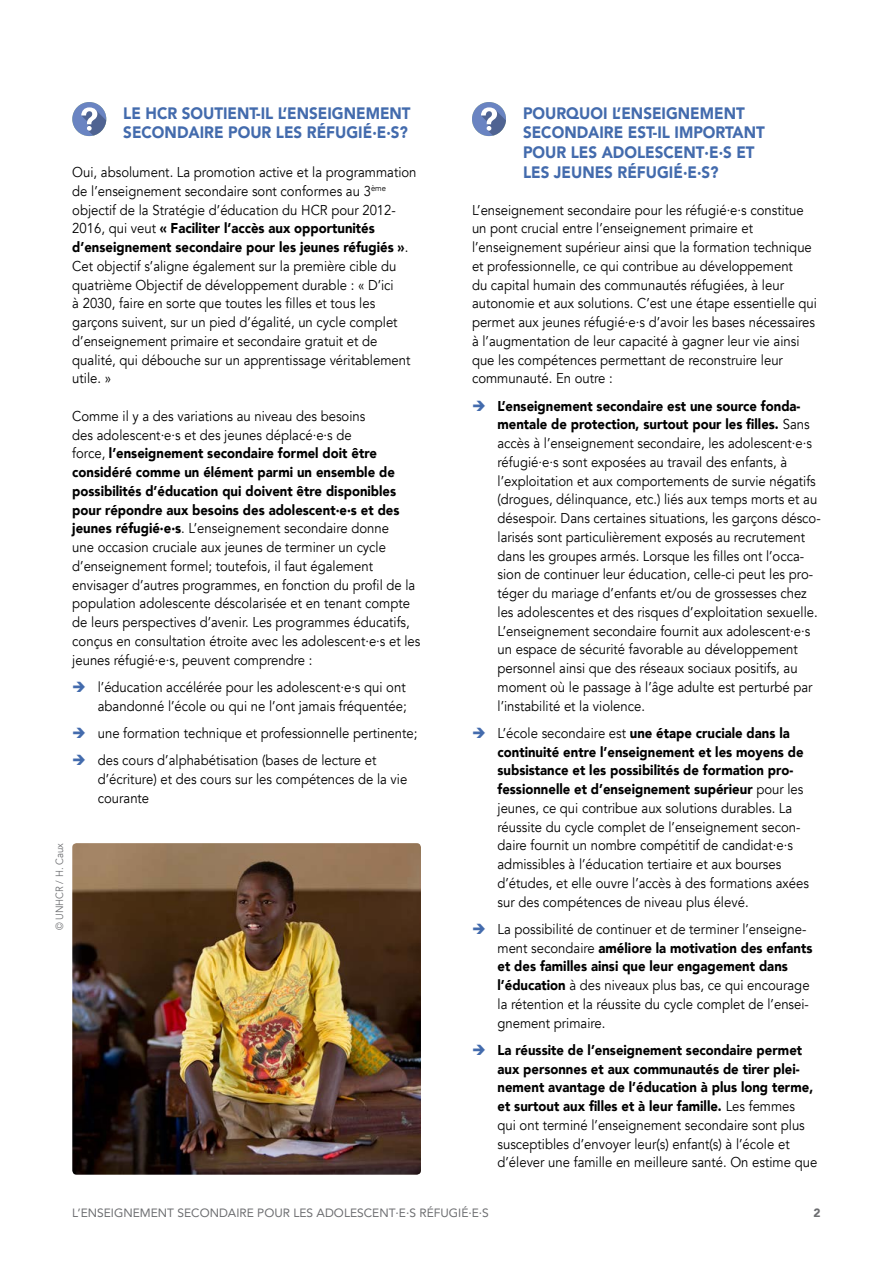
<style>
.page{position:relative;width:893px;height:1263px;background:#fff}
.page>*{position:absolute;margin:0;border:0;box-sizing:border-box;transform-origin:0 0}
.t1{font:900 16.5px/19.8px "Avenir";color:#436bad;scale:.92 1}
.t2{font:14.25px/18.8px "Avenir";color:#000;scale:.92 1}
.t3{font:900 14.25px/18.8px "Avenir";color:#000;scale:.92 1}
.t4{font:12px "Avenir";color:#6d6e71}
.t5{font:900 12px "Avenir";color:#6d6e71}
.t6{font:10.5px "Avenir";color:#6d6e71;scale:.92 1}
.s1{font-weight:900}
.s2{color:#436bad}
.s3{font-weight:400}
</style>
<div class="page">
<div style="left:72px;top:102px;width:34px;height:34px;background:#6a84c2;border-radius:17px"></div>
<svg style="left:81px;top:107px;width:25px;height:29px"></svg>
<div style="left:472px;top:102px;width:34px;height:34px;background:#6a84c2;border-radius:17px"></div>
<svg style="left:481px;top:107px;width:25px;height:29px"></svg>
<img style="left:72px;top:843px;width:349px;height:332px">
<p class="t1" style="left:123px;top:102px;width:314px">LE HCR SOUTIENT-IL L’ENSEIGNEMENT<br>SECONDAIRE POUR LES RÉFUGIÉ·E·S?</p>
<p class="t2" style="left:72px;top:163px;width:376px">Oui, absolument. La promotion active et la programmation de l’enseignement secondaire sont conformes au 3<sup>ème </sup>objectif de la Stratégie d’éducation du HCR pour 2012- 2016, qui veut <span class="s1">« Faciliter l’accès aux opportunités d’enseignement secondaire pour les jeunes réfugiés »</span>.<br>Cet objectif s’aligne également sur la première cible du quatrième Objectif de développement durable : « D’ici<br>à 2030, faire en sorte que toutes les filles et tous les garçons suivent, sur un pied d’égalité, un cycle complet d’enseignement primaire et secondaire gratuit et de qualité, qui débouche sur un apprentissage véritablement utile. »</p>
<p class="t2" style="left:72px;top:407px;width:380px">Comme il y a des variations au niveau des besoins<br>des adolescent·e·s et des jeunes déplacé·e·s de<br>force, <span class="s1">l’enseignement secondaire formel doit être considéré comme un élément parmi un ensemble de possibilités d’éducation qui doivent être disponibles pour répondre aux besoins des adolescent·e·s et des jeunes réfugié·e·s</span>. L’enseignement secondaire donne<br>une occasion cruciale aux jeunes de terminer un cycle d’enseignement formel; toutefois, il faut également envisager d’autres programmes, en fonction du profil de la population adolescente déscolarisée et en tenant compte de leurs perspectives d’avenir. Les programmes éducatifs, conçus en consultation étroite avec les adolescent·e·s et les jeunes réfugié·e·s, peuvent comprendre :</p>
<p class="t2" style="left:72px;top:678px;width:365px;text-align:right"><span class="s2">➔</span> l’éducation accélérée pour les adolescent·e·s qui ont abandonné l’école ou qui ne l’ont jamais fréquentée;</p>
<p class="t2" style="left:72px;top:724px;width:377px"><span class="s2">➔</span> une formation technique et professionnelle pertinente;</p>
<p class="t2" style="left:98px;top:751px;width:338px;text-indent:-26px"><span class="s2">➔</span> des cours d’alphabétisation (bases de lecture et d’écriture) et des cours sur les compétences de la vie courante</p>
<p class="t6" style="left:53px;top:930px;width:96px;rotate:-90deg">© UNHCR / H. Caux</p>
<p class="t1" style="left:523px;top:102px;width:264px">POURQUOI L’ENSEIGNEMENT<br>SECONDAIRE EST-IL IMPORTANT<br>POUR LES ADOLESCENT·E·S ET<br>LES JEUNES RÉFUGIÉ·E·S?</p>
<p class="t2" style="left:472px;top:201px;width:377px">L’enseignement secondaire pour les réfugié·e·s constitue un pont crucial entre l’enseignement primaire et l’enseignement supérieur ainsi que la formation technique et professionnelle, ce qui contribue au développement<br>du capital humain des communautés réfugiées, à leur autonomie et aux solutions. C’est une étape essentielle qui permet aux jeunes réfugié·e·s d’avoir les bases nécessaires à l’augmentation de leur capacité à gagner leur vie ainsi que les compétences permettant de reconstruire leur communauté. En outre :</p>
<p class="t2" style="left:497px;top:397px;width:353px;text-indent:-26px"><span class="s2">➔</span> <span class="s1">L’enseignement secondaire est une source fonda&shy;mentale de protection, surtout pour les filles.</span> Sans accès à l’enseignement secondaire, les adolescent·e·s réfugié·e·s sont exposées au travail des enfants, à l’exploitation et aux comportements de survie négatifs (drogues, délinquance, etc.) liés aux temps morts et au désespoir. Dans certaines situations, les garçons désco&shy;larisés sont particulièrement exposés au recrutement dans les groupes armés. Lorsque les filles ont l’occa&shy;sion de continuer leur éducation, celle-ci peut les pro&shy;téger du mariage d’enfants et/ou de grossesses chez les adolescentes et des risques d’exploitation sexuelle.<br>L’enseignement secondaire fournit aux adolescent·e·s un espace de sécurité favorable au développement personnel ainsi que des réseaux sociaux positifs, au moment où le passage à l’âge adulte est perturbé par l’instabilité et la violence.</p>
<p class="t2" style="left:497px;top:724px;width:340px;text-indent:-26px"><span class="s2">➔</span> L’école secondaire est <span class="s1">une étape cruciale dans la continuité entre l’enseignement et les moyens de subsistance et les possibilités de formation pro&shy;fessionnelle et d’enseignement supérieur</span> pour les jeunes, ce qui contribue aux solutions durables. La réussite du cycle complet de l’enseignement secon&shy;daire fournit un nombre compétitif de candidat·e·s admissibles à l’éducation tertiaire et aux bourses d’études, et elle ouvre l’accès à des formations axées sur des compétences de niveau plus élevé.</p>
<p class="t2" style="left:497px;top:920px;width:344px;text-indent:-26px"><span class="s2">➔</span> La possibilité de continuer et de terminer l’enseigne&shy;ment secondaire <span class="s1">améliore la motivation des enfants et des familles ainsi que leur engagement dans l’éducation</span> à des niveaux plus bas, ce qui encourage la rétention et la réussite du cycle complet de l’ensei&shy;gnement primaire.</p>
<p class="t3" style="left:497px;top:1040px;width:349px;text-indent:-26px"><span class="s2">➔</span> La réussite de l’enseignement secondaire permet aux personnes et aux communautés de tirer plei&shy;nement avantage de l’éducation à plus long terme, et surtout aux filles et à leur famille. <span class="s3">Les femmes<br>qui ont terminé l’enseignement secondaire sont plus susceptibles d’envoyer leur(s) enfant(s) à l’école et d’élever une famille en meilleure santé. On estime que</span></p>
<p class="t4" style="left:72px;top:1203px;width:418px">L’ENSEIGNEMENT SECONDAIRE POUR LES ADOLESCENT·E·S RÉFUGIÉ·E·S</p>
<p class="t5" style="left:814px;top:1203px;width:9px">2</p>
</div>
